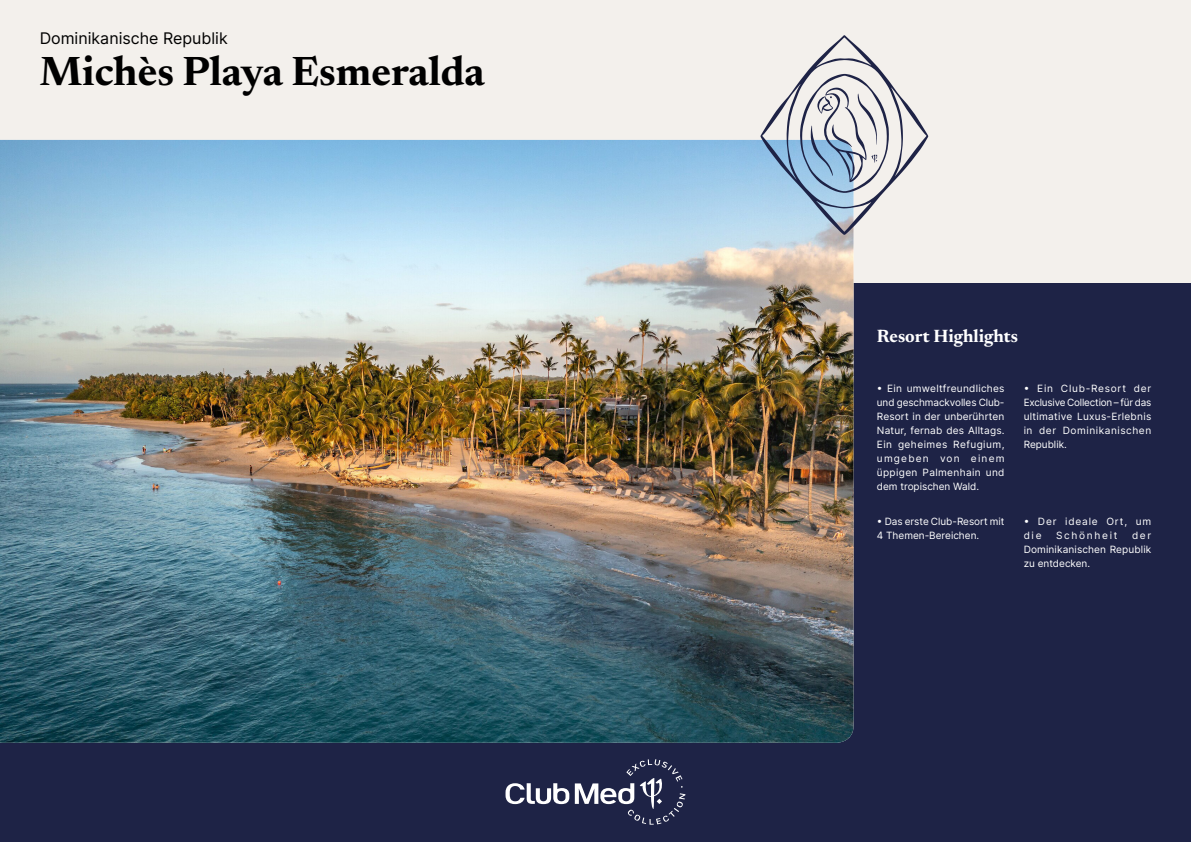
<style>
.page{position:relative;width:1191px;height:842px;background:#f3f0ec}
.page>*{position:absolute;margin:0;border:0;box-sizing:border-box;transform-origin:0 0}
.t1{font:700 41.5px "Newsreader 24 pt";color:#000}
.t2{font:700 18px "Newsreader 24 pt";color:#fff}
.t3{font:16px "Inter";color:#000}
.t4{font:10px/14px "Inter";letter-spacing:.025em;color:#fff;text-align:justify}
.t5{font:10px/14px "Inter";letter-spacing:-.005em;color:#fff}
.t6{font:10px/14px "Inter";letter-spacing:.08em;color:#fff}
.t7{font:10px "Inter";letter-spacing:.165em;color:#fff}
</style>
<div class="page">
<div style="left:0;top:283px;width:1191px;height:559px;background:#1e2346"></div>
<img style="left:0;top:140px;width:853px;height:603px">
<svg style="left:760px;top:35px;width:168px;height:200px"></svg>
<svg style="left:505px;top:759px;width:180px;height:66px"></svg>
<h3 class="t3" style="left:40px;top:26px;width:190px">Dominikanische Republik</h3>
<h1 class="t1" style="left:40px;top:41px;width:446px">Michès Playa Esmeralda</h1>
<h2 class="t2" style="left:877px;top:323px;width:143px">Resort Highlights</h2>
<p class="t4" style="left:877px;top:381px;width:129px">• Ein umweltfreundliches und geschmackvolles Club-Resort in der unberührten Natur, fernab des Alltags.<br>Ein geheimes Refugium, umgeben von einem üppigen Palmenhain und dem tropischen Wald.</p>
<p class="t5" style="left:877px;top:514px;width:129px">• Das erste Club-Resort mit<br>4 Themen-Bereichen.</p>
<p class="t4" style="left:1023px;top:381px;width:129px">• Ein Club-Resort der Exclusive Collection – für das ultimative Luxus-Erlebnis in der Dominikanischen Republik.</p>
<p class="t6" style="left:1023px;top:514px;width:129px">• Der ideale Ort, um die</p>
<p class="t7" style="left:1056px;top:528px;width:63px">Schönheit</p>
<p class="t4" style="left:1023px;top:528px;width:129px;text-indent:108px">der Dominikanischen Republik zu entdecken.</p>
</div>
